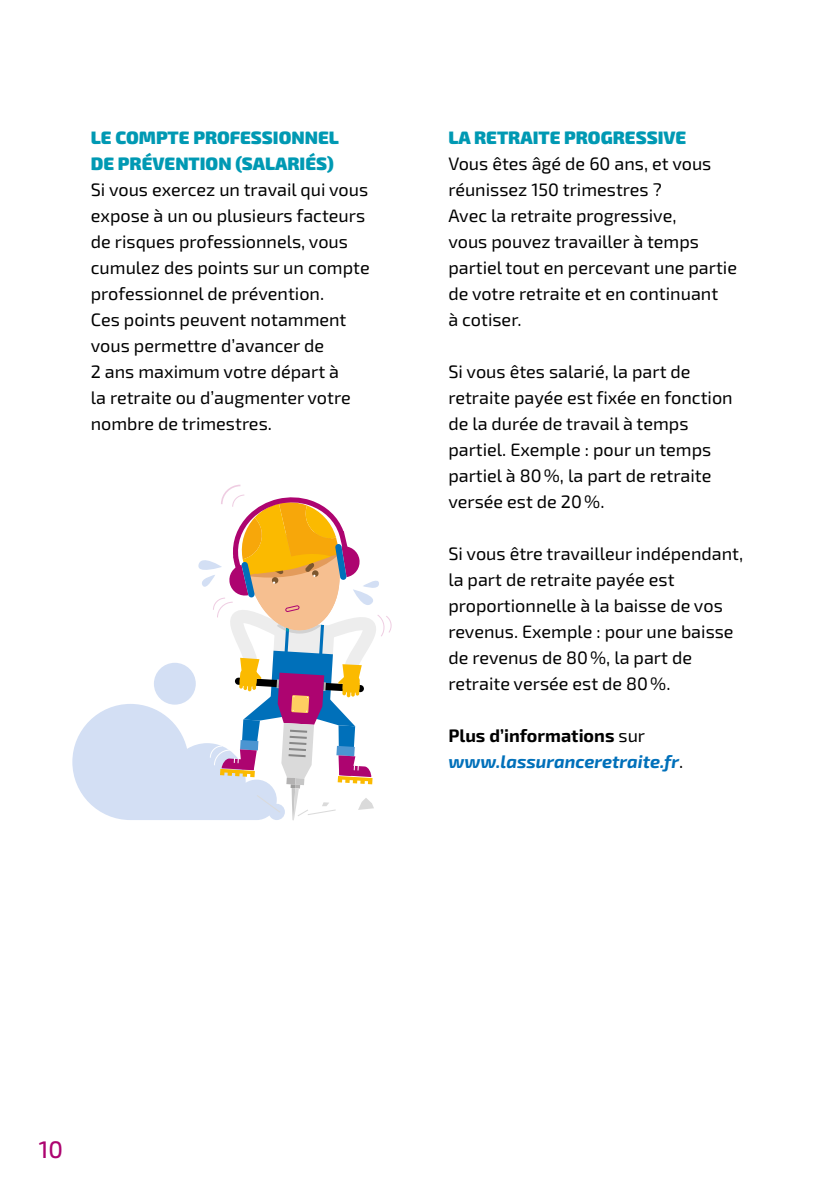
<style>
.page{position:relative;width:840px;height:1191px;background:#fff}
.page>*{position:absolute;margin:0;border:0;box-sizing:border-box;transform-origin:0 0}
.t1{font:500 24px "Exo 2";color:#ad0470}
.TXT_Courant{font:18px/26px "Exo 2";color:#000}
.Titre_N3{font:900 18px/26px "Exo 2";color:#0099b3}
.TXT_Courant-2{font:italic 700 18px/26px "Exo 2";color:#0070ba}
.s1{font-style:normal;color:#000}
.s2{font-weight:400;font-style:normal;color:#000}
</style>
<div class="page">
<svg style="left:72px;top:484px;width:320px;height:336px"></svg>
<div style="left:154px;top:663px;width:42px;height:41px;background:#d3dff4;border-radius:50%"></div>
<p class="Titre_N3" style="left:91px;top:125px;width:249px">LE COMPTE PROFESSIONNEL<br>DE PRÉVENTION (SALARIÉS)</p>
<p class="TXT_Courant" style="left:91px;top:177px;width:280px">Si vous exercez un travail qui vous expose à un ou plusieurs facteurs de risques professionnels, vous cumulez des points sur un compte professionnel de prévention.<br>Ces points peuvent notamment vous permettre d’avancer de<br>2 ans maximum votre départ à<br>la retraite ou d’augmenter votre nombre de trimestres.</p>
<p class="Titre_N3" style="left:448px;top:125px;width:239px">LA RETRAITE PROGRESSIVE</p>
<p class="TXT_Courant" style="left:448px;top:151px;width:290px">Vous êtes âgé de 60 ans, et vous réunissez 150 trimestres ?<br>Avec la retraite progressive,<br>vous pouvez travailler à temps partiel tout en percevant une partie de votre retraite et en continuant<br>à cotiser.</p>
<p class="TXT_Courant" style="left:448px;top:359px;width:286px">Si vous êtes salarié, la part de retraite payée est fixée en fonction de la durée de travail à temps partiel. Exemple : pour un temps partiel à 80%, la part de retraite versée est de 20%.</p>
<p class="TXT_Courant" style="left:448px;top:541px;width:296px">Si vous être travailleur indépendant, la part de retraite payée est proportionnelle à la baisse de vos revenus. Exemple : pour une baisse de revenus de 80%, la part de retraite versée est de 80%.</p>
<p class="TXT_Courant-2" style="left:448px;top:723px;width:236px"><span class="s1">Plus d’informations</span> <span class="s2">sur </span>www.lassuranceretraite.fr<span class="s2">.</span></p>
<h1 class="t1" style="left:39px;top:1135px;width:26px">10</h1>
</div>
